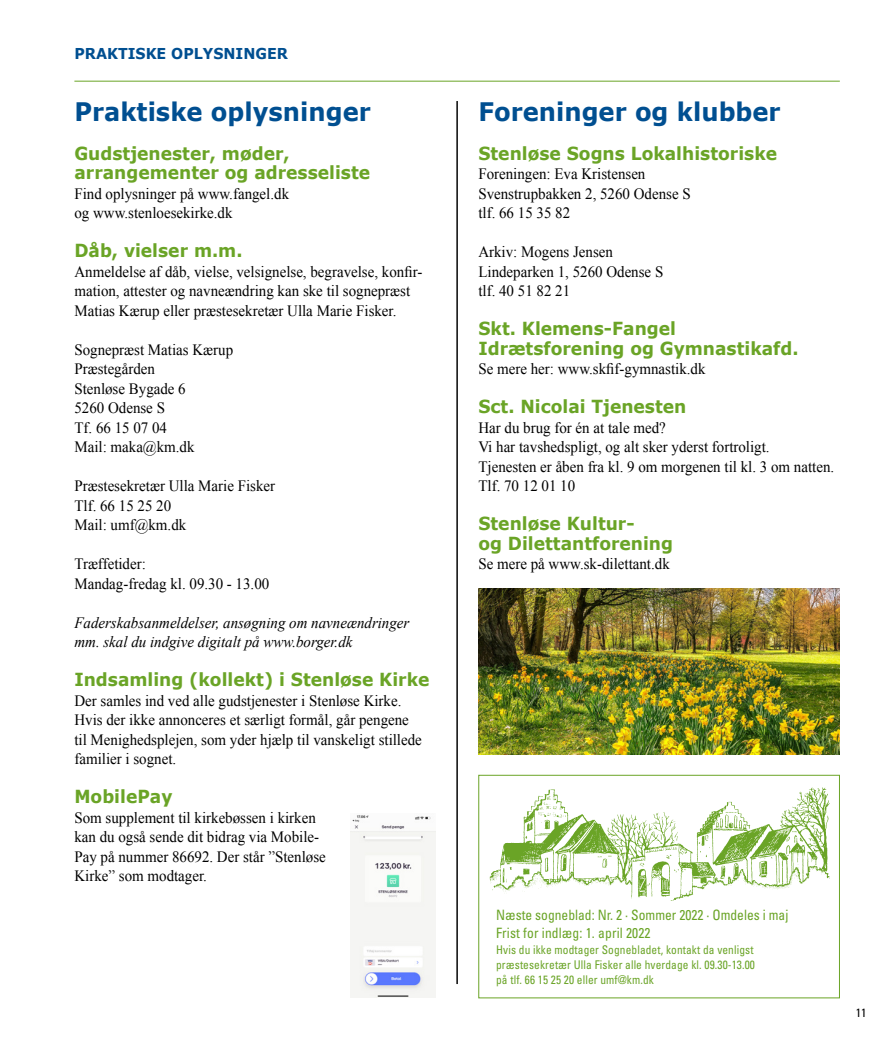
<style>
.page{position:relative;width:893px;height:1042px;background:#fff}
.page>*{position:absolute;margin:0;border:0;box-sizing:border-box;transform-origin:0 0}
.t1{font:700 25.5px "Verdana";color:#004f91;scale:.95 1}
.t2{font:700 18px/19.5px "Verdana";color:#6aa426;scale:.95 1}
.t3{font:15.75px/19.5px "Times New Roman";color:#000;scale:.95 1}
.t4{font:italic 15.75px/19.5px "Times New Roman";color:#000;scale:.95 1}
.t5{font:700 15px "Verdana";color:#004f91;scale:.95 1}
.t6{font:condensed 14.25px/18px "Univers LT Std";color:#6aa426;scale:.95 1}
.t7{font:condensed 12px/15px "Univers LT Std";letter-spacing:.01em;color:#6aa426;text-align:justify;scale:.95 1}
.t8{font:condensed 12px "Univers LT Std";color:#000}
</style>
<div class="page">
<hr style="left:74px;top:81px;width:766px;height:1px;background:#6aa426">
<hr style="left:457px;top:101px;width:1px;height:883px;background:#000">
<img style="left:478px;top:589px;width:362px;height:166px">
<img style="left:351px;top:815px;width:85px;height:182px">
<div style="left:478px;top:775px;width:362px;height:223px;border:1px solid #6aa426"></div>
<img style="left:489px;top:787px;width:341px;height:114px">
<p class="t5" style="left:74px;top:44px;width:226px">PRAKTISKE OPLYSNINGER</p>
<h1 class="t1" style="left:74px;top:95px;width:313px">Praktiske oplysninger</h1>
<p class="t2" style="left:74px;top:143px;width:313px">Gudstjenester, møder, arrangementer og adresseliste</p>
<p class="t3" style="left:74px;top:183px;width:228px">Find oplysninger på www.fangel.dk og www.stenloesekirke.dk</p>
<p class="t2" style="left:74px;top:241px;width:178px">Dåb, vielser m.m.</p>
<p class="t3" style="left:74px;top:261px;width:368px">Anmeldelse af dåb, vielse, velsignelse, begravelse, konfir&shy;mation, attester og navneændring kan ske til sognepræst<br>Matias Kærup eller præstesekretær Ulla Marie Fisker.</p>
<p class="t3" style="left:74px;top:339px;width:169px">Sognepræst Matias Kærup<br>Præstegården<br>Stenløse Bygade 6<br>5260 Odense S<br>Tf. 66 15 07 04<br>Mail: maka@km.dk</p>
<p class="t3" style="left:74px;top:476px;width:213px">Præstesekretær Ulla Marie Fisker<br>Tlf. 66 15 25 20<br>Mail: umf@km.dk</p>
<p class="t3" style="left:74px;top:554px;width:207px">Træffetider:<br>Mandag-fredag kl. 09.30 - 13.00</p>
<p class="t4" style="left:74px;top:612px;width:354px">Faderskabsanmeldelser, ansøgning om navneændringer mm. skal du indgive digitalt på www.borger.dk</p>
<p class="t2" style="left:74px;top:670px;width:375px">Indsamling (kollekt) i Stenløse Kirke</p>
<p class="t3" style="left:74px;top:690px;width:367px">Der samles ind ved alle gudstjenester i Stenløse Kirke.<br>Hvis der ikke annonceres et særligt formål, går pengene til Menighedsplejen, som yder hjælp til vanskeligt stillede familier i sognet.</p>
<p class="t2" style="left:74px;top:787px;width:105px">MobilePay</p>
<p class="t3" style="left:74px;top:807px;width:266px">Som supplement til kirkebøssen i kirken kan du også sende dit bidrag via Mobile-Pay på nummer 86692. Der står ”Stenløse Kirke” som modtager.</p>
<h1 class="t1" style="left:478px;top:95px;width:320px">Foreninger og klubber</h1>
<p class="t2" style="left:478px;top:143px;width:316px">Stenløse Sogns Lokalhistoriske</p>
<p class="t3" style="left:478px;top:164px;width:225px">Foreningen: Eva Kristensen<br>Svenstrupbakken 2, 5260 Odense S tlf. 66 15 35 82</p>
<p class="t3" style="left:478px;top:242px;width:196px">Arkiv: Mogens Jensen<br>Lindeparken 1, 5260 Odense S tlf. 40 51 82 21</p>
<p class="t2" style="left:478px;top:319px;width:339px">Skt. Klemens-Fangel<br>Idrætsforening og Gymnastikafd.</p>
<p class="t3" style="left:478px;top:359px;width:241px">Se mere her: www.skfif-gymnastik.dk</p>
<p class="t2" style="left:478px;top:397px;width:220px">Sct. Nicolai Tjenesten</p>
<p class="t3" style="left:478px;top:417px;width:376px">Har du brug for én at tale med?<br>Vi har tavshedspligt, og alt sker yderst fortroligt.<br>Tjenesten er åben fra kl. 9 om morgenen til kl. 3 om natten.<br>Tlf. 70 12 01 10</p>
<p class="t2" style="left:478px;top:514px;width:206px">Stenløse Kultur-<br>og Dilettantforening</p>
<p class="t3" style="left:478px;top:554px;width:203px">Se mere på www.sk-dilettant.dk</p>
<p class="t6" style="left:496px;top:905px;width:309px">Næste sogneblad: Nr. 2 · Sommer 2022 · Omdeles i maj<br>Frist for indlæg: 1. april 2022</p>
<p class="t7" style="left:496px;top:942px;width:274px">Hvis du ikke modtager Sognebladet, kontakt da venligst præstesekretær Ulla Fisker alle hverdage kl. 09.30-13.00 på tlf. 66 15 25 20 eller umf@km.dk</p>
<p class="t8" style="left:856px;top:1005px;width:12px">11</p>
</div>
